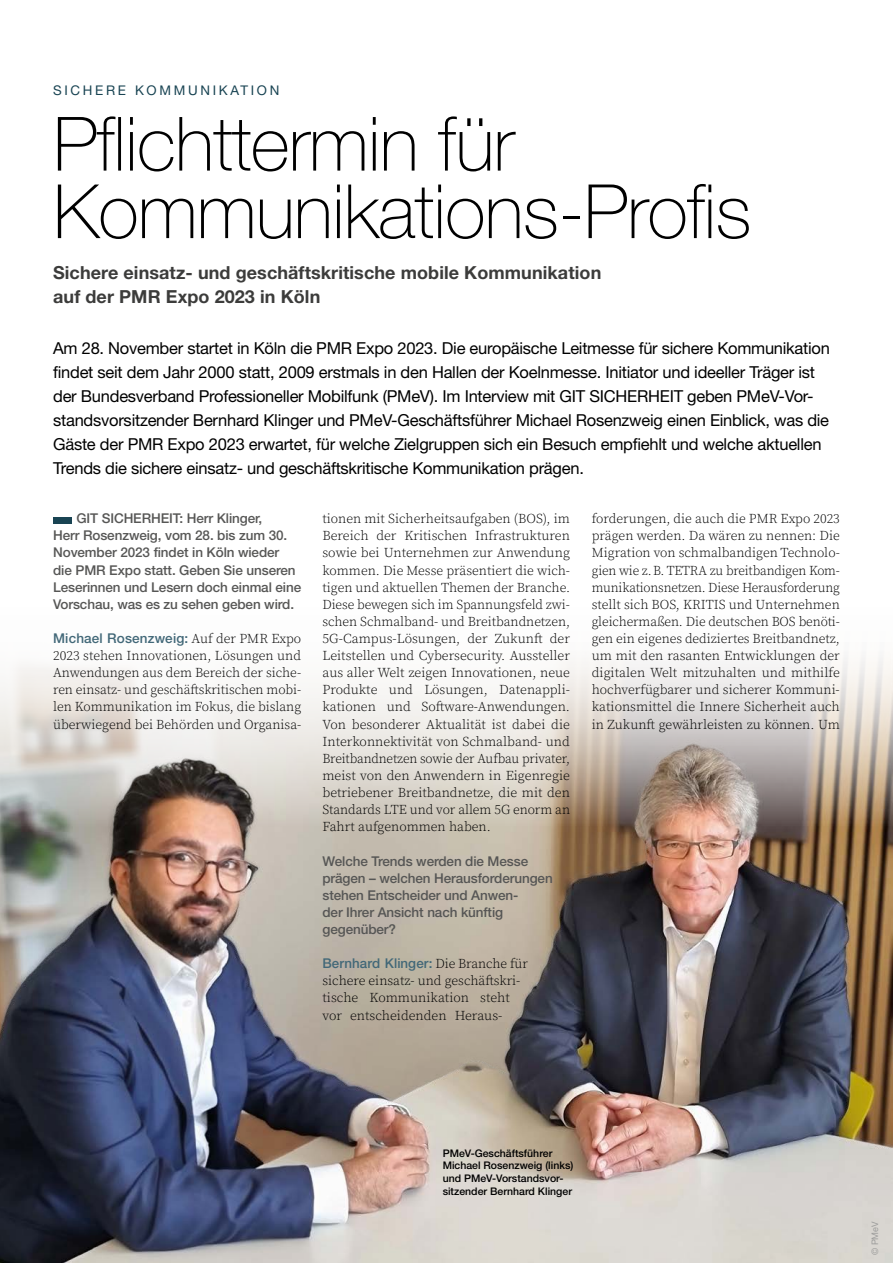
<style>
.page{position:relative;width:893px;height:1263px;background:#fff}
.page>*{position:absolute;margin:0;border:0;box-sizing:border-box;transform-origin:0 0}
.t1{font:100 75px/67.5px "Helvetica Neue LT Std";letter-spacing:-.01em;color:#000}
.t2{font:700 18px/24px "Helvetica Neue LT Std";letter-spacing:.005em;color:#3c3c3b}
.t3{font:16.5px/24px "Helvetica Neue LT Std";letter-spacing:-.015em;color:#000}
.t4{font:300 13.5px/17.1px "Source Serif Pro";color:#000;text-align:justify}
.t5{font:500 13.5px/17.1px "Helvetica Neue LT Std";letter-spacing:-.01em;color:#575756}
.t6{font:500 13.5px "Helvetica Neue LT Std";letter-spacing:.01em;color:#436979}
.t7{font:13.35px "Helvetica Neue LT Std";letter-spacing:.2em;color:#194453}
.t8{font:500 10.5px/12.8px "Helvetica Neue LT Std";color:#000}
.t9{font:9px "Helvetica Neue LT Std";color:#9d9d9c}
.s1{font-family:"Source Serif Pro";font-weight:300;color:#000}
</style>
<div class="page">
<div style="left:53px;top:517px;width:19px;height:6px;background:#194453"></div>
<img style="left:0;top:657px;width:893px;height:606px">
<p class="t7" style="left:53px;top:82px;width:228px">SICHERE KOMMUNIKATION</p>
<h1 class="t1" style="left:53px;top:110px;width:700px">Pflichttermin für<br>Kommunikations-Profis</h1>
<h2 class="t2" style="left:53px;top:260px;width:550px">Sichere einsatz- und geschäftskritische mobile Kommunikation auf der PMR Expo 2023 in Köln</h2>
<p class="t3" style="left:53px;top:336px;width:778px">Am 28. November startet in Köln die PMR Expo 2023. Die europäische Leitmesse für sichere Kommunikation findet seit dem Jahr 2000 statt, 2009 erstmals in den Hallen der Koelnmesse. Initiator und ideeller Träger ist der Bundesverband Professioneller Mobilfunk (PMeV). Im Interview mit GIT SICHERHEIT geben PMeV-Vor&shy;standsvorsitzender Bernhard Klinger und PMeV-Geschäftsführer Michael Rosenzweig einen Einblick, was die Gäste der PMR Expo 2023 erwartet, für welche Zielgruppen sich ein Besuch empfiehlt und welche aktuellen Trends die sichere einsatz- und geschäftskritische Kommunikation prägen.</p>
<p class="t5" style="left:53px;top:510px;width:250px;text-indent:23px">GIT SICHERHEIT: Herr Klinger,<br>Herr Rosenzweig, vom 28. bis zum 30.<br>November 2023 findet in Köln wieder die PMR Expo statt. Geben Sie unseren Leserinnen und Lesern doch einmal eine Vorschau, was es zu sehen geben wird.</p>
<p class="t6" style="left:53px;top:630px;width:250px">Michael Rosenzweig: <span class="s1">Auf der PMR Expo</span></p>
<p class="t4" style="left:53px;top:648px;width:250px">2023 stehen Innovationen, Lösungen und Anwendungen aus dem Bereich der siche&shy;ren einsatz- und geschäftskritischen mobi&shy;len Kommunikation im Fokus, die bislang überwiegend bei Behörden und Organisa-</p>
<p class="t4" style="left:322px;top:511px;width:249px">tionen mit Sicherheitsaufgaben (BOS), im Bereich der Kritischen Infrastrukturen sowie bei Unternehmen zur Anwendung kommen. Die Messe präsentiert die wich&shy;tigen und aktuellen Themen der Branche.<br>Diese bewegen sich im Spannungsfeld zwi&shy;schen Schmalband- und Breitbandnetzen, 5G-Campus-Lösungen, der Zukunft der Leitstellen und Cybersecurity. Aussteller aus aller Welt zeigen Innovationen, neue Produkte und Lösungen, Datenappli&shy;kationen und Software-Anwendungen.<br>Von besonderer Aktualität ist dabei die Interkonnektivität von Schmalband- und Breitbandnetzen sowie der Aufbau privater, meist von den Anwendern in Eigenregie betriebener Breitbandnetze, die mit den Standards LTE und vor allem 5G enorm an Fahrt aufgenommen haben.</p>
<p class="t5" style="left:322px;top:852px;width:232px">Welche Trends werden die Messe prägen – welchen Herausforderungen stehen Entscheider und Anwen-<br>der Ihrer Ansicht nach künftig gegenüber?</p>
<p class="t6" style="left:322px;top:955px;width:207px">Bernhard Klinger: <span class="s1">Die Branche für</span></p>
<p class="t4" style="left:322px;top:973px;width:199px;text-align:left">sichere einsatz- und geschäftskri&shy;tische Kommunikation steht vor entscheidenden Heraus-</p>
<p class="t4" style="left:592px;top:511px;width:250px">forderungen, die auch die PMR Expo 2023 prägen werden. Da wären zu nennen: Die Migration von schmalbandigen Technolo&shy;gien wie z.B. TETRA zu breitbandigen Kom&shy;munikationsnetzen. Diese Herausforderung stellt sich BOS, KRITIS und Unternehmen gleichermaßen. Die deutschen BOS benöti&shy;gen ein eigenes dediziertes Breitbandnetz, um mit den rasanten Entwicklungen der digitalen Welt mitzuhalten und mithilfe hochverfügbarer und sicherer Kommuni&shy;kationsmittel die Innere Sicherheit auch in Zukunft gewährleisten zu können. Um</p>
<p class="t8" style="left:443px;top:1146px;width:132px">PMeV-Geschäftsführer<br>Michael Rosenzweig (links) und PMeV-Vorstandsvor&shy;sitzender Bernhard Klinger</p>
<p class="t9" style="left:870px;top:1255px;width:35px;rotate:-90deg">© PMeV</p>
</div>
